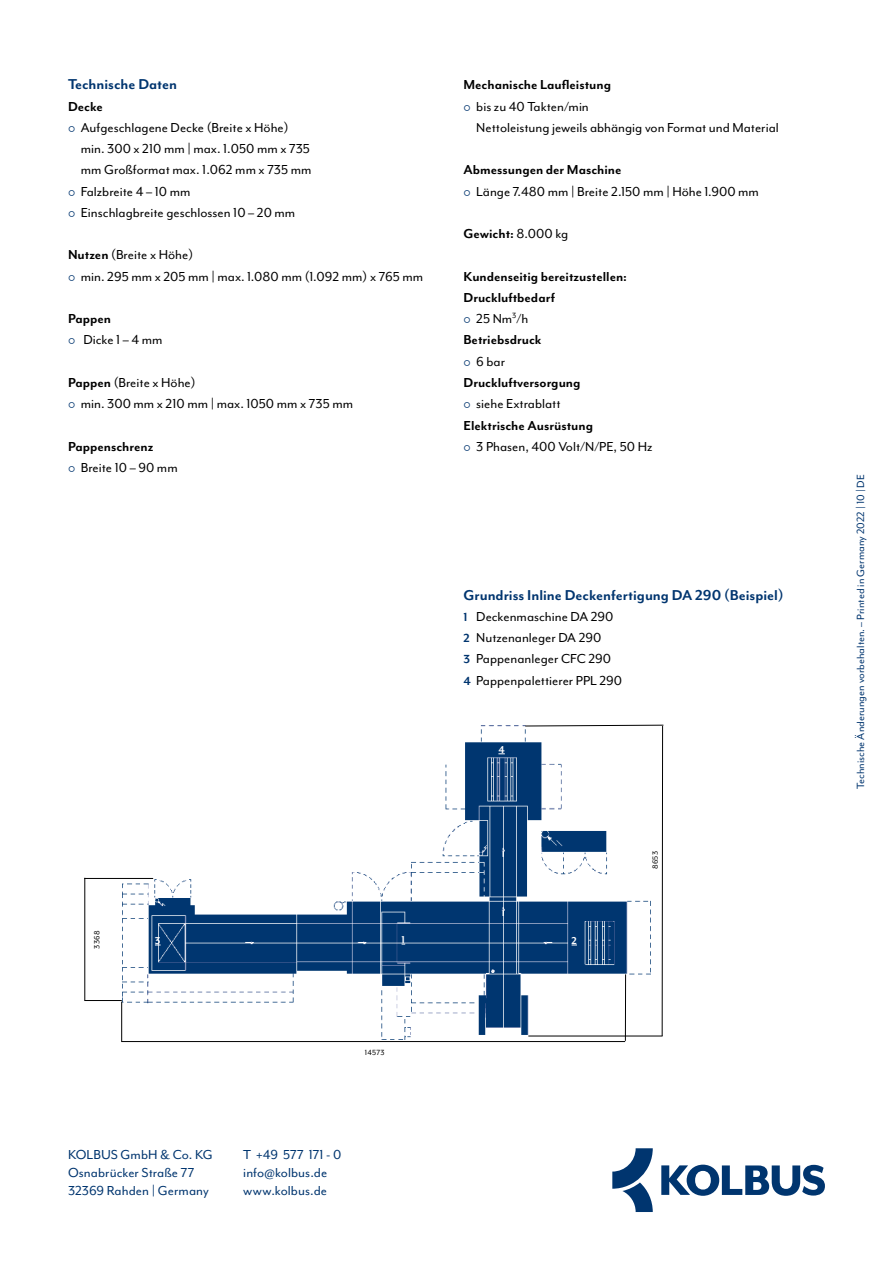
<style>
.page{position:relative;width:893px;height:1263px;background:#fff}
.page>*{position:absolute;margin:0;border:0;box-sizing:border-box;transform-origin:0 0}
.t1{font:700 16.5px "Mr Eaves Mod OT";color:#00356f}
.Aufzählung_1_ohne{font:15px/21.3px "Mr Eaves Mod OT";color:#000}
.Aufzählung_1_ohne-2{font:700 15px "Mr Eaves Mod OT";color:#000}
.Kontakt_Allgemein{font:15px "Mr Eaves Mod OT";letter-spacing:.005em;color:#00356f}
.Fließtext{font:12px "Mr Eaves Mod OT";color:#00356f}
.t2{font:700 11.55px "Mr Eaves Mod OT";color:#fff}
.t3{font:8.55px "Mr Eaves Mod OT";letter-spacing:.025em;color:#000}
.s1{font-size:19.5px;color:#00356f}
.s2{font-weight:700}
.s3{font-weight:400}
.s4{font-weight:700;font-size:13.5px;color:#00356f}
</style>
<div class="page">
<img style="left:122px;top:725px;width:528px;height:314px">
<hr style="left:121px;top:1041px;width:504px;height:1px;background:#000">
<hr style="left:662px;top:726px;width:1px;height:310px;background:#000">
<hr style="left:84px;top:878px;width:1px;height:122px;background:#000">
<hr style="left:121px;top:1001px;width:1px;height:40px;background:#000">
<hr style="left:625px;top:974px;width:1px;height:67px;background:#000">
<hr style="left:84px;top:878px;width:69px;height:1px;background:#000">
<hr style="left:84px;top:1000px;width:38px;height:1px;background:#000">
<hr style="left:528px;top:1036px;width:135px;height:1px;background:#000">
<svg style="left:525px;top:725px;width:139px;height:1px"></svg>
<svg style="left:612px;top:1148px;width:41px;height:64px"></svg>
<svg style="left:661px;top:1164px;width:164px;height:32px"></svg>
<h4 class="t1" style="left:68px;top:75px;width:111px">Technische Daten</h4>
<p class="Aufzählung_1_ohne-2" style="left:68px;top:98px;width:36px">Decke</p>
<p class="Aufzählung_1_ohne" style="left:81px;top:117px;width:232px;text-indent:-13px"><span class="s1">°</span> Aufgeschlagene Decke (Breite x Höhe) min. 300 x 210 mm | max. 1.050 mm x 735 mm Großformat max. 1.062 mm x 735 mm</p>
<p class="Aufzählung_1_ohne" style="left:68px;top:180px;width:124px"><span class="s1">°</span> Falzbreite 4 – 10 mm</p>
<p class="Aufzählung_1_ohne" style="left:68px;top:202px;width:229px"><span class="s1">°</span> Einschlagbreite geschlossen 10 – 20 mm</p>
<p class="Aufzählung_1_ohne" style="left:68px;top:244px;width:127px"><span class="s2">Nutzen</span> (Breite x Höhe)</p>
<p class="Aufzählung_1_ohne" style="left:68px;top:265px;width:357px"><span class="s1">°</span> min. 295 mm x 205 mm | max. 1.080 mm (1.092 mm) x 765 mm</p>
<p class="Aufzählung_1_ohne-2" style="left:68px;top:311px;width:45px">Pappen</p>
<p class="Aufzählung_1_ohne" style="left:68px;top:329px;width:96px"><span class="s1">°</span> Dicke 1 – 4 mm</p>
<p class="Aufzählung_1_ohne" style="left:68px;top:372px;width:129px"><span class="s2">Pappen</span> (Breite x Höhe)</p>
<p class="Aufzählung_1_ohne" style="left:68px;top:393px;width:287px"><span class="s1">°</span> min. 300 mm x 210 mm | max. 1050 mm x 735 mm</p>
<p class="Aufzählung_1_ohne-2" style="left:68px;top:438px;width:87px">Pappenschrenz</p>
<p class="Aufzählung_1_ohne" style="left:68px;top:457px;width:111px"><span class="s1">°</span> Breite 10 – 90 mm</p>
<p class="Aufzählung_1_ohne-2" style="left:463px;top:77px;width:149px">Mechanische Laufleistung</p>
<p class="Aufzählung_1_ohne" style="left:476px;top:95px;width:304px;text-indent:-13px"><span class="s1">°</span> bis zu 40 Takten/min<br>Nettoleistung jeweils abhängig von Format und Material</p>
<p class="Aufzählung_1_ohne-2" style="left:463px;top:162px;width:159px">Abmessungen der Maschine</p>
<p class="Aufzählung_1_ohne" style="left:463px;top:180px;width:297px"><span class="s1">°</span> Länge 7.480 mm | Breite 2.150 mm | Höhe 1.900 mm</p>
<p class="Aufzählung_1_ohne-2" style="left:463px;top:226px;width:106px">Gewicht: <span class="s3">8.000 kg</span></p>
<p class="Aufzählung_1_ohne-2" style="left:463px;top:268px;width:165px">Kundenseitig bereitzustellen:</p>
<p class="Aufzählung_1_ohne-2" style="left:463px;top:289px;width:93px">Druckluftbedarf</p>
<p class="Aufzählung_1_ohne" style="left:463px;top:308px;width:66px"><span class="s1">°</span> 25 Nm<sup>3</sup>/h</p>
<p class="Aufzählung_1_ohne-2" style="left:463px;top:332px;width:79px">Betriebsdruck</p>
<p class="Aufzählung_1_ohne" style="left:463px;top:350px;width:43px"><span class="s1">°</span> 6 bar</p>
<p class="Aufzählung_1_ohne-2" style="left:463px;top:374px;width:118px">Druckluftversorgung</p>
<p class="Aufzählung_1_ohne" style="left:463px;top:393px;width:99px"><span class="s1">°</span> siehe Extrablatt</p>
<p class="Aufzählung_1_ohne-2" style="left:463px;top:417px;width:131px">Elektrische Ausrüstung</p>
<p class="Aufzählung_1_ohne" style="left:463px;top:435px;width:191px"><span class="s1">°</span> 3 Phasen, 400 Volt/N/PE, 50 Hz</p>
<h4 class="t1" style="left:463px;top:586px;width:322px">Grundriss Inline Deckenfertigung DA 290 (Beispiel)</h4>
<p class="Aufzählung_1_ohne" style="left:463px;top:606px;width:152px"><span class="s4">1</span> Deckenmaschine DA 290</p>
<p class="Aufzählung_1_ohne" style="left:463px;top:627px;width:139px"><span class="s4">2</span> Nutzenanleger DA 290</p>
<p class="Aufzählung_1_ohne" style="left:463px;top:648px;width:149px"><span class="s4">3</span> Pappenanleger CFC 290</p>
<p class="Aufzählung_1_ohne" style="left:463px;top:669px;width:160px"><span class="s4">4</span> Pappenpalettierer PPL 290</p>
<p class="t2" style="left:498px;top:743px;width:8px">4</p>
<p class="t3" style="left:651px;top:869px;width:19px;rotate:-90deg">8653</p>
<p class="t3" style="left:92px;top:949px;width:19px;rotate:-90deg">3368</p>
<p class="t2" style="left:155px;top:934px;width:7px">3</p>
<p class="t2" style="left:402px;top:933px;width:5px">1</p>
<p class="t2" style="left:572px;top:934px;width:7px">2</p>
<p class="t3" style="left:365px;top:1048px;width:21px">14573</p>
<p class="Kontakt_Allgemein" style="left:68px;top:1146px;width:146px">KOLBUS GmbH &amp; Co. KG</p>
<p class="Kontakt_Allgemein" style="left:68px;top:1164px;width:128px">Osnabrücker Straße 77</p>
<p class="Kontakt_Allgemein" style="left:68px;top:1182px;width:142px">32369 Rahden | Germany</p>
<p class="Kontakt_Allgemein" style="left:243px;top:1146px;width:100px">T +49 577 171 - 0</p>
<p class="Kontakt_Allgemein" style="left:243px;top:1164px;width:86px">info@kolbus.de</p>
<p class="Kontakt_Allgemein" style="left:243px;top:1182px;width:85px">www.kolbus.de</p>
<p class="Fließtext" style="left:854px;top:789px;width:316px;rotate:-90deg">Technische Änderungen vorbehalten. – Printed in Germany 2022 | 10 | DE</p>
</div>
